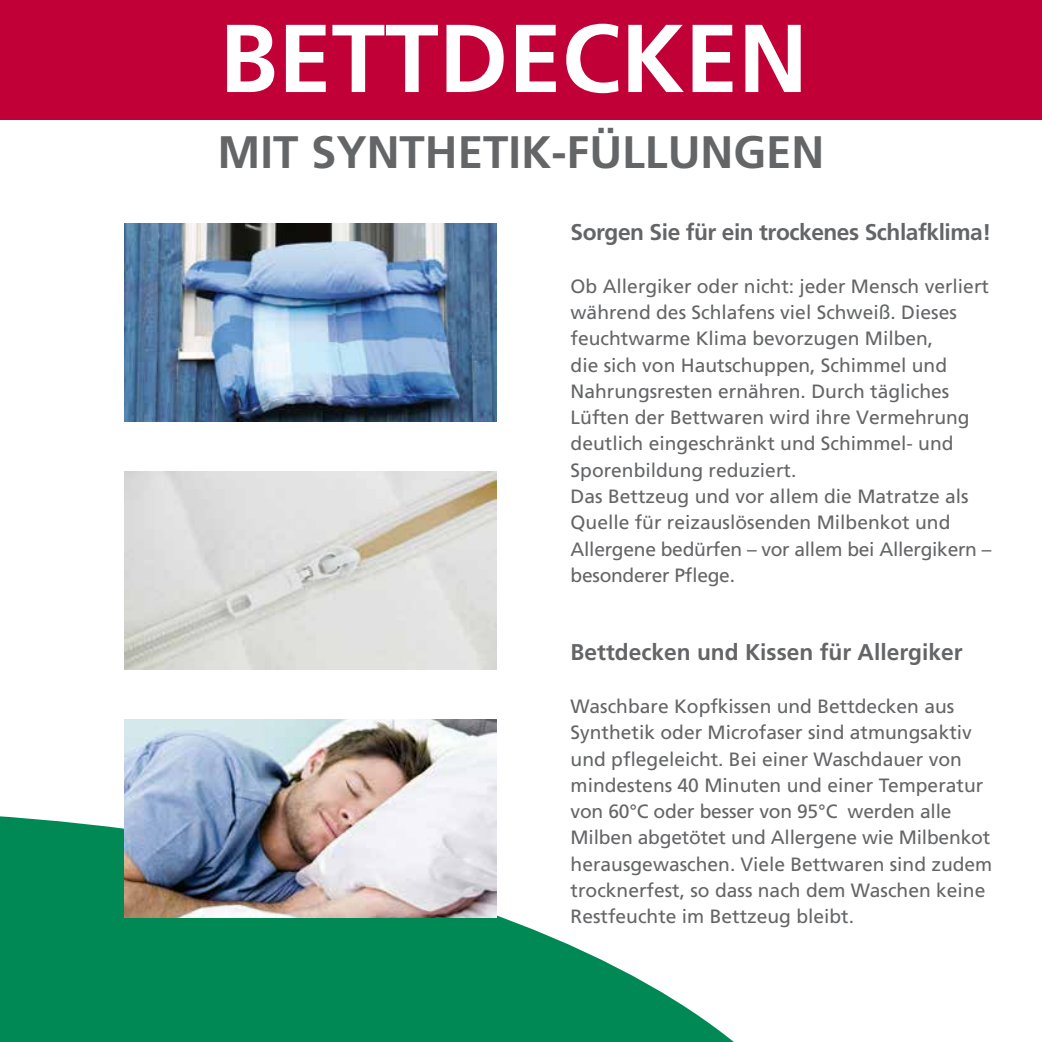
<style>
.page{position:relative;width:1042px;height:1042px;background:#fff}
.page>*{position:absolute;margin:0;border:0;box-sizing:border-box;transform-origin:0 0}
.t1{font:700 96.25px "Frutiger LT";color:#fff}
.t2{font:700 45.5px "Frutiger LT";color:#646567}
.t3{font:700 22.75px "Frutiger LT";letter-spacing:-.02em;color:#646567}
.t4{font:700 22.75px "Frutiger LT";color:#646567}
.t5{font:19.25px/26.2px "Frutiger LT";color:#646567}
</style>
<div class="page">
<div style="left:0;top:0;width:1042px;height:119px;background:#c10037"></div>
<svg style="left:0;top:810px;width:734px;height:232px;fill:#085"></svg>
<img style="left:124px;top:719px;width:372px;height:199px">
<img style="left:124px;top:471px;width:372px;height:199px">
<img style="left:124px;top:223px;width:372px;height:199px">
<h1 class="t1" style="left:219px;top:2px;width:590px">BETTDECKEN</h1>
<h2 class="t2" style="left:217px;top:126px;width:608px">MIT SYNTHETIK-FÜLLUNGEN</h2>
<p class="t3" style="left:570px;top:219px;width:422px">Sorgen Sie für ein trockenes Schlafklima!</p>
<p class="t5" style="left:570px;top:273px;width:422px">Ob Allergiker oder nicht: jeder Mensch verliert während des Schlafens viel Schweiß. Dieses feuchtwarme Klima bevorzugen Milben,<br>die sich von Hautschuppen, Schimmel und Nahrungsresten ernähren. Durch tägliches Lüften der Bettwaren wird ihre Vermehrung deutlich eingeschränkt und Schimmel- und Sporenbildung reduziert.<br>Das Bettzeug und vor allem die Matratze als Quelle für reizauslösenden Milbenkot und Allergene bedürfen – vor allem bei Allergikern – besonderer Pflege.</p>
<p class="t4" style="left:570px;top:639px;width:393px">Bettdecken und Kissen für Allergiker</p>
<p class="t5" style="left:570px;top:693px;width:423px">Waschbare Kopfkissen und Bettdecken aus Synthetik oder Microfaser sind atmungsaktiv und pflegeleicht. Bei einer Waschdauer von mindestens 40 Minuten und einer Temperatur von 60°C oder besser von 95°C werden alle Milben abgetötet und Allergene wie Milbenkot herausgewaschen. Viele Bettwaren sind zudem trocknerfest, so dass nach dem Waschen keine Restfeuchte im Bettzeug bleibt.</p>
</div>
